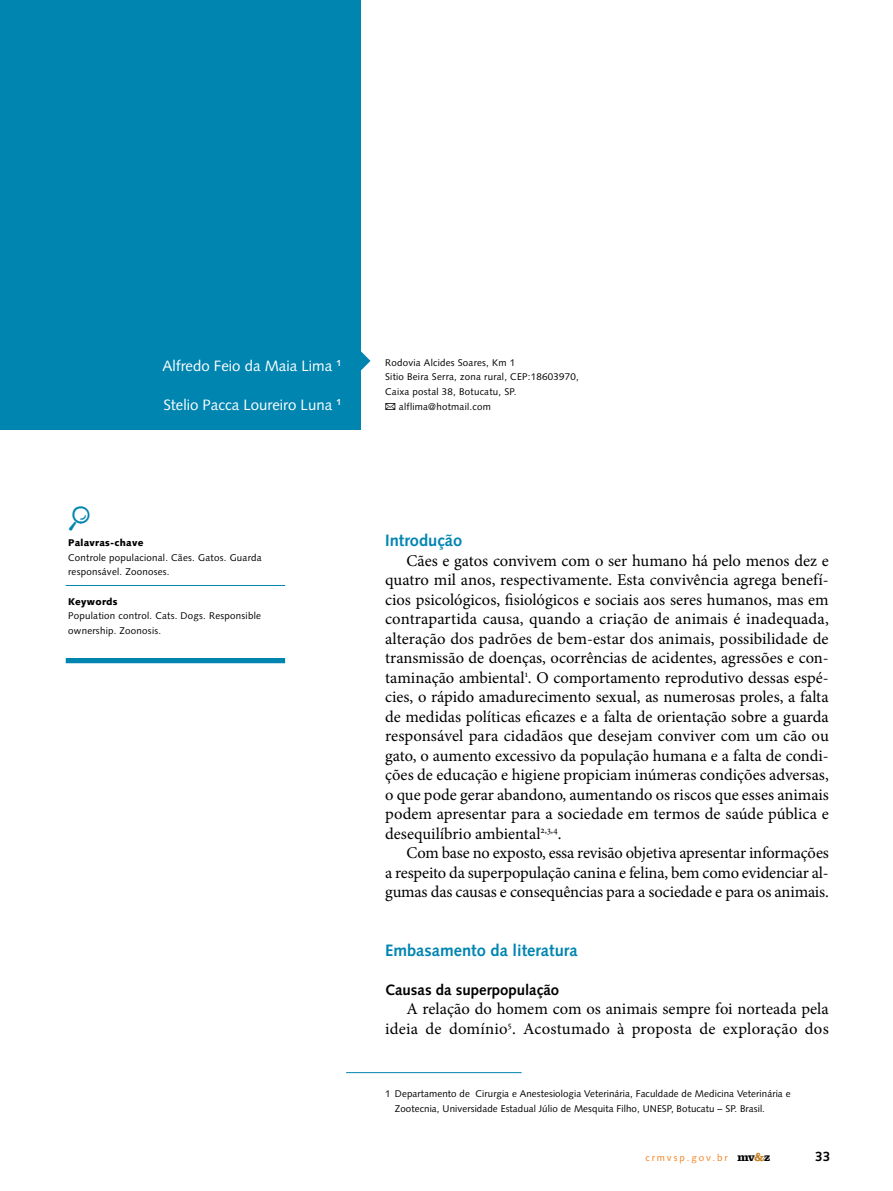
<style>
.page{position:relative;width:893px;height:1191px;background:#fff}
.page>*{position:absolute;margin:0;border:0;box-sizing:border-box;transform-origin:0 0}
.t1{font:16.5px/19.5px "Minion Pro";color:#000;text-align:right}
.t2{font:700 16.5px "Syntax LT Std";color:#0085b0}
.t3{font:15px "Syntax LT Std";color:#fff}
.t4{font:700 15px "Syntax LT Std";color:#000}
.t5{font:700 13.5px "Syntax LT Std";color:#000}
.t6{font:9.75px/14.7px "Syntax LT Std";letter-spacing:.025em;color:#000}
.t7{font:9.75px "Syntax LT Std";letter-spacing:.2em;color:#f58220}
.s1{font-weight:900}
.s2{font-family:"Clarendon LT Std";font-weight:700;font-size:12px;color:#000}
.s3{font-family:"Clarendon LT Std";font-weight:700;font-size:12px;color:#c48024}
</style>
<div class="page">
<div style="left:0;top:0;width:361px;height:429px;background:#0085b0"></div>
<hr style="left:66px;top:585px;width:219px;height:1px;background:#0085b0">
<div style="left:66px;top:658px;width:219px;height:5px;background:#0085b0"></div>
<svg style="left:361px;top:351px;width:9px;height:20px"></svg>
<hr style="left:346px;top:1072px;width:176px;height:1px;background:#0085b0">
<p class="t3" style="left:162px;top:356px;width:180px">Alfredo Feio da Maia Lima <sup>1</sup></p>
<p class="t3" style="left:163px;top:395px;width:179px">Stelio Pacca Loureiro Luna <sup>1</sup></p>
<p class="t6" style="left:385px;top:355px;width:132px">Rodovia Alcides Soares, Km 1</p>
<p class="t6" style="left:385px;top:370px;width:195px">Sitio Beira Serra, zona rural, CEP:18603970,</p>
<p class="t6" style="left:385px;top:384px;width:133px">Caixa postal 38, Botucatu, SP.</p>
<p class="t6" style="left:399px;top:399px;width:93px">alflima@hotmail.com</p>
<p class="t6" style="left:68px;top:535px;width:195px"><span class="s1">Palavras-chave<br></span>Controle populacional. Cães. Gatos. Guarda responsável. Zoonoses.</p>
<p class="t6" style="left:68px;top:594px;width:194px"><span class="s1">Keywords<br></span>Population control. Cats. Dogs. Responsible ownership. Zoonosis.</p>
<p class="t2" style="left:385px;top:531px;width:79px">Introdução</p>
<p class="t1" style="left:406px;top:551px;width:424px">Cães e gatos convivem com o ser humano há pelo menos dez e</p>
<p class="t1" style="left:385px;top:570px;width:445px">quatro mil anos, respectivamente. Esta convivência agrega benefí-</p>
<p class="t1" style="left:385px;top:590px;width:445px">cios psicológicos, fisiológicos e sociais aos seres humanos, mas em</p>
<p class="t1" style="left:385px;top:609px;width:445px">contrapartida causa, quando a criação de animais é inadequada,</p>
<p class="t1" style="left:385px;top:629px;width:445px">alteração dos padrões de bem-estar dos animais, possibilidade de</p>
<p class="t1" style="left:385px;top:648px;width:445px">transmissão de doenças, ocorrências de acidentes, agressões e con-</p>
<p class="t1" style="left:385px;top:668px;width:445px">taminação ambiental<sup>1</sup>. O comportamento reprodutivo dessas espé-</p>
<p class="t1" style="left:385px;top:687px;width:445px">cies, o rápido amadurecimento sexual, as numerosas proles, a falta</p>
<p class="t1" style="left:385px;top:707px;width:445px">de medidas políticas eficazes e a falta de orientação sobre a guarda</p>
<p class="t1" style="left:385px;top:726px;width:445px">responsável para cidadãos que desejam conviver com um cão ou</p>
<p class="t1" style="left:385px;top:746px;width:445px">gato, o aumento excessivo da população humana e a falta de condi-</p>
<p class="t1" style="left:385px;top:765px;width:445px">ções de educação e higiene propiciam inúmeras condições adversas,</p>
<p class="t1" style="left:385px;top:785px;width:445px">o que pode gerar abandono, aumentando os riscos que esses animais</p>
<p class="t1" style="left:385px;top:804px;width:445px">podem apresentar para a sociedade em termos de saúde pública e</p>
<p class="t1" style="left:385px;top:824px;width:178px">desequilíbrio ambiental<sup>2,3,4</sup>.</p>
<p class="t1" style="left:406px;top:843px;width:424px">Com base no exposto, essa revisão objetiva apresentar informações</p>
<p class="t1" style="left:385px;top:863px;width:445px">a respeito da superpopulação canina e felina, bem como evidenciar al-</p>
<p class="t1" style="left:385px;top:882px;width:445px">gumas das causas e consequências para a sociedade e para os animais.</p>
<p class="t2" style="left:385px;top:940px;width:194px">Embasamento da literatura</p>
<p class="t4" style="left:385px;top:981px;width:176px">Causas da superpopulação</p>
<p class="t1" style="left:385px;top:999px;width:445px">A relação do homem com os animais sempre foi norteada pela ideia de domínio<sup>5</sup>. Acostumado à proposta de exploração dos</p>
<p class="t6" style="left:395px;top:1086px;width:397px;text-indent:-10px">1 Departamento de Cirurgia e Anestesiologia Veterinária, Faculdade de Medicina Veterinária e<br>Zootecnia, Universidade Estadual Júlio de Mesquita Filho, UNESP, Botucatu – SP. Brasil.</p>
<p class="t7" style="left:645px;top:1151px;width:126px">crmvsp.gov.br <span class="s2">mv</span><span class="s3">&amp;</span><span class="s2">z</span></p>
<p class="t5" style="left:815px;top:1148px;width:16px">33</p>
</div>
